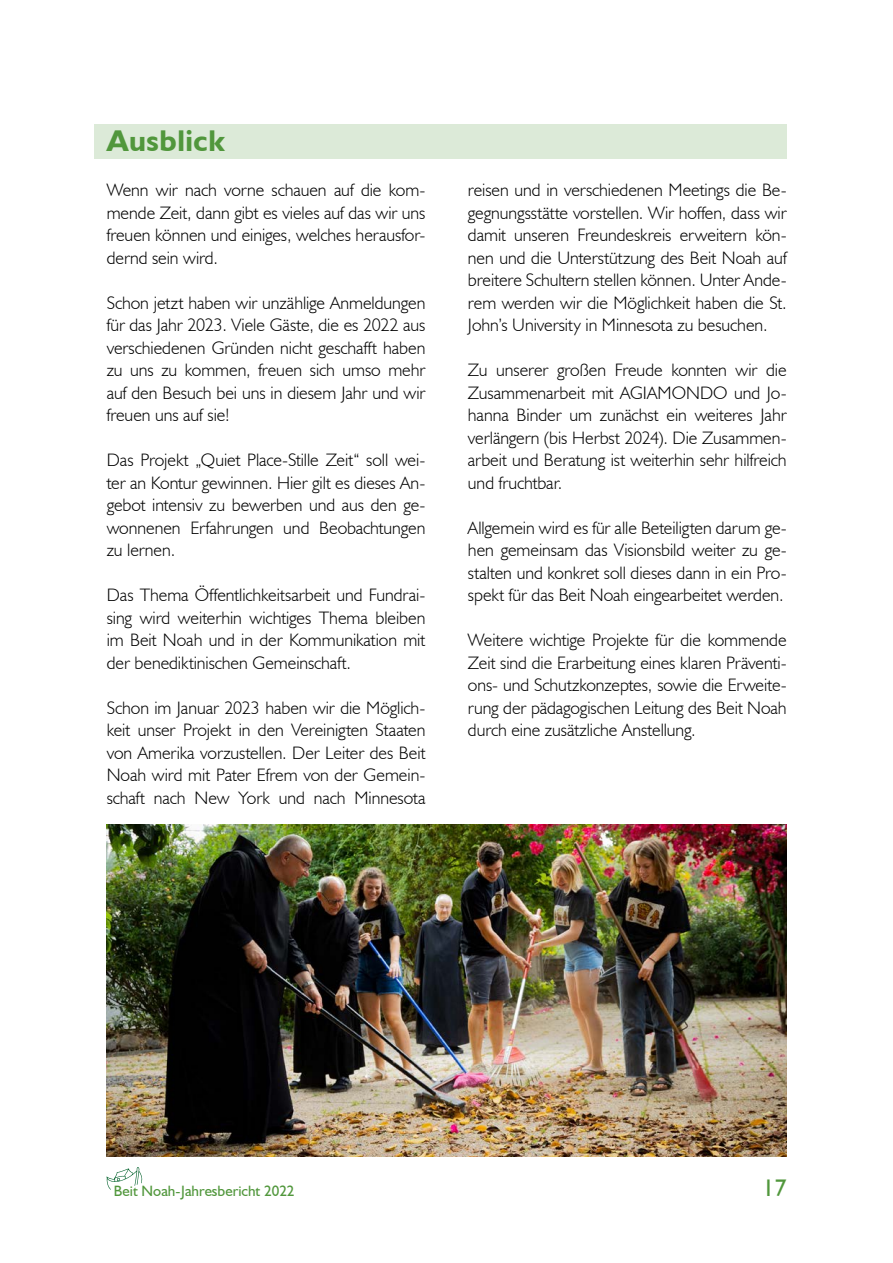
<style>
.page{position:relative;width:893px;height:1263px;background:#fff}
.page>*{position:absolute;margin:0;border:0;box-sizing:border-box;transform-origin:0 0}
.t1{font:700 30px "Humanist 521 BT";letter-spacing:.02em;color:#51973c}
.t2{font:24px "Humanist 521 BT";color:#51973c}
.t3{font:300 18px/22.5px "Humanist 521 BT";letter-spacing:-.005em;color:#000;text-align:justify}
.t4{font:15px "Humanist 521 BT";color:#51973c}
</style>
<div class="page">
<svg style="left:107px;top:1167px;width:35px;height:22px"></svg>
<div style="left:94px;top:124px;width:693px;height:35px;background:#dcead8"></div>
<img style="left:107px;top:825px;width:680px;height:332px">
<h1 class="t1" style="left:107px;top:122px;width:120px">Ausblick</h1>
<p class="t3" style="left:107px;top:179px;width:320px">Wenn wir nach vorne schauen auf die kom&shy;mende Zeit, dann gibt es vieles auf das wir uns freuen können und einiges, welches herausfor&shy;dernd sein wird.</p>
<p class="t3" style="left:107px;top:291px;width:320px">Schon jetzt haben wir unzählige Anmeldungen für das Jahr 2023. Viele Gäste, die es 2022 aus verschiedenen Gründen nicht geschafft haben zu uns zu kommen, freuen sich umso mehr auf den Besuch bei uns in diesem Jahr und wir freuen uns auf sie!</p>
<p class="t3" style="left:107px;top:449px;width:320px">Das Projekt „Quiet Place-Stille Zeit“ soll wei&shy;ter an Kontur gewinnen. Hier gilt es dieses An&shy;gebot intensiv zu bewerben und aus den ge&shy;wonnenen Erfahrungen und Beobachtungen zu lernen.</p>
<p class="t3" style="left:107px;top:584px;width:320px">Das Thema Öffentlichkeitsarbeit und Fundrai&shy;sing wird weiterhin wichtiges Thema bleiben im Beit Noah und in der Kommunikation mit der benediktinischen Gemeinschaft.</p>
<p class="t3" style="left:107px;top:696px;width:320px">Schon im Januar 2023 haben wir die Möglich&shy;keit unser Projekt in den Vereinigten Staaten von Amerika vorzustellen. Der Leiter des Beit Noah wird mit Pater Efrem von der Gemein&shy;schaft nach New York und nach Minnesota</p>
<p class="t3" style="left:468px;top:179px;width:320px">reisen und in verschiedenen Meetings die Be&shy;gegnungsstätte vorstellen. Wir hoffen, dass wir damit unseren Freundeskreis erweitern kön&shy;nen und die Unterstützung des Beit Noah auf breitere Schultern stellen können. Unter Ande&shy;rem werden wir die Möglichkeit haben die St.<br>John’s University in Minnesota zu besuchen.</p>
<p class="t3" style="left:468px;top:359px;width:320px">Zu unserer großen Freude konnten wir die Zusammenarbeit mit AGIAMONDO und Jo&shy;hanna Binder um zunächst ein weiteres Jahr verlängern (bis Herbst 2024). Die Zusammen&shy;arbeit und Beratung ist weiterhin sehr hilfreich und fruchtbar.</p>
<p class="t3" style="left:468px;top:516px;width:320px">Allgemein wird es für alle Beteiligten darum ge&shy;hen gemeinsam das Visionsbild weiter zu ge&shy;stalten und konkret soll dieses dann in ein Pro&shy;spekt für das Beit Noah eingearbeitet werden.</p>
<p class="t3" style="left:468px;top:629px;width:320px">Weitere wichtige Projekte für die kommende Zeit sind die Erarbeitung eines klaren Präventi&shy;ons- und Schutzkonzeptes, sowie die Erweite&shy;rung der pädagogischen Leitung des Beit Noah durch eine zusätzliche Anstellung.</p>
<p class="t4" style="left:114px;top:1181px;width:182px">Beit Noah-Jahresbericht 2022</p>
<h2 class="t2" style="left:762px;top:1172px;width:26px">17</h2>
</div>
